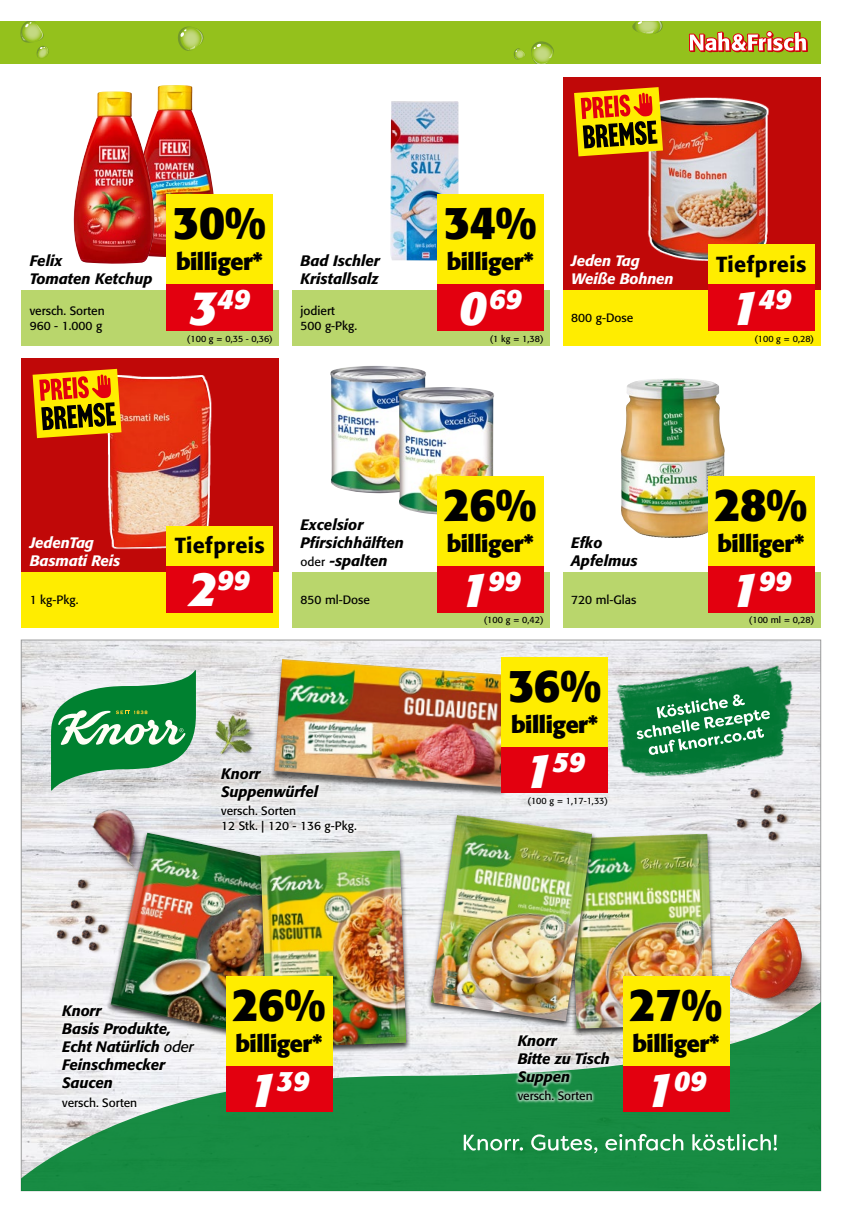
<style>
.page{position:relative;width:842px;height:1212px;background:#fff}
.page>*{position:absolute;margin:0;border:0;box-sizing:border-box;transform-origin:0 0}
.t1{font:700 45.75px "Formata";letter-spacing:-.02em;color:#000}
.t2{font:italic 700 28.05px "Formata";color:#fff}
.t3{font:700 23.25px "Formata";letter-spacing:-.02em;color:#000}
.t4{font:500 21.6px "Formata";letter-spacing:.02em;color:#000}
.t5{font:italic 500 15px/18px "Formata";letter-spacing:-.01em;color:#000}
.t6{font:italic 500 15px/18px "Formata";letter-spacing:-.01em;color:#fff}
.t7{font:12px/14.4px "Formata";color:#000}
.t8{font:9px "Formata";color:#000}
.s1{font-size:48px}
.s2{font-weight:400;font-style:normal;font-size:12px}
.s3{font-weight:400}
</style>
<div class="page">
<div style="left:0;top:21px;width:821px;height:43px;background:#94c11c"></div>
<svg style="left:20px;top:21px;width:29px;height:37px"></svg>
<svg style="left:632px;top:21px;width:31px;height:13px"></svg>
<svg style="left:531px;top:41px;width:23px;height:23px"></svg>
<svg style="left:514px;top:48px;width:11px;height:12px"></svg>
<svg style="left:178px;top:27px;width:26px;height:24px"></svg>
<svg style="left:689px;top:31px;width:119px;height:21px"></svg>
<img style="left:154px;top:85px;width:61px;height:172px">
<img style="left:23px;top:642px;width:796px;height:333px">
<svg style="left:21px;top:975px;width:800px;height:216px;fill:#188c43"></svg>
<img style="left:719px;top:859px;width:102px;height:211px">
<img style="left:798px;top:825px;width:9px;height:11px">
<img style="left:748px;top:825px;width:50px;height:29px">
<img style="left:767px;top:825px;width:24px;height:16px">
<img style="left:717px;top:825px;width:50px;height:16px">
<img style="left:186px;top:652px;width:100px;height:163px">
<img style="left:58px;top:861px;width:48px;height:36px">
<img style="left:101px;top:897px;width:5px;height:14px">
<img style="left:69px;top:952px;width:37px;height:12px">
<img style="left:101px;top:911px;width:5px;height:41px">
<img style="left:37px;top:911px;width:15px;height:41px">
<img style="left:52px;top:918px;width:50px;height:40px">
<img style="left:51px;top:882px;width:50px;height:40px">
<img style="left:65px;top:791px;width:118px;height:89px">
<img style="left:518px;top:639px;width:291px;height:186px">
<svg style="left:636px;top:694px;width:134px;height:61px"></svg>
<svg style="left:464px;top:1134px;width:313px;height:19px"></svg>
<svg style="left:51px;top:670px;width:145px;height:121px"></svg>
<div style="left:271px;top:661px;width:245px;height:135px;background:#000;opacity:.6"></div>
<img style="left:274px;top:659px;width:228px;height:128px">
<div style="left:566px;top:832px;width:153px;height:204px;background:#000;opacity:.75"></div>
<img style="left:596px;top:834px;width:118px;height:194px">
<div style="left:426px;top:813px;width:170px;height:216px;background:#000;opacity:.75"></div>
<img style="left:431px;top:815px;width:161px;height:206px">
<div style="left:106px;top:831px;width:186px;height:211px;background:#000;opacity:.75"></div>
<img style="left:111px;top:833px;width:176px;height:201px">
<div style="left:255px;top:848px;width:156px;height:207px;background:#000;opacity:.75"></div>
<img style="left:260px;top:850px;width:146px;height:197px">
<div style="left:514px;top:1031px;width:98px;height:72px;background:#fff;opacity:.55"></div>
<div style="left:59px;top:1002px;width:138px;height:108px;background:#fff;opacity:.55"></div>
<div style="left:218px;top:765px;width:141px;height:71px;background:#fff;opacity:.55"></div>
<img style="left:73px;top:91px;width:81px;height:173px">
<img style="left:330px;top:366px;width:96px;height:127px">
<img style="left:398px;top:387px;width:96px;height:127px">
<img style="left:390px;top:101px;width:68px;height:159px">
<img style="left:621px;top:378px;width:104px;height:160px">
<div style="left:21px;top:290px;width:258px;height:55px;background:#b9d66c"></div>
<div style="left:292px;top:572px;width:258px;height:55px;background:#b9d66c"></div>
<div style="left:292px;top:290px;width:258px;height:55px;background:#b9d66c"></div>
<div style="left:563px;top:572px;width:258px;height:55px;background:#b9d66c"></div>
<div style="left:167px;top:284px;width:106px;height:47px;background:#e3000f"></div>
<div style="left:167px;top:195px;width:106px;height:89px;background:#ffed00"></div>
<div style="left:437px;top:566px;width:107px;height:46px;background:#e3000f"></div>
<div style="left:437px;top:476px;width:107px;height:90px;background:#ffed00"></div>
<div style="left:437px;top:284px;width:107px;height:47px;background:#e3000f"></div>
<div style="left:437px;top:195px;width:107px;height:89px;background:#ffed00"></div>
<div style="left:708px;top:566px;width:106px;height:46px;background:#e3000f"></div>
<div style="left:708px;top:476px;width:106px;height:90px;background:#ffed00"></div>
<div style="left:623px;top:1065px;width:106px;height:47px;background:#e3000f"></div>
<div style="left:623px;top:976px;width:106px;height:89px;background:#ffed00"></div>
<div style="left:563px;top:77px;width:258px;height:268px;background:#c00808"></div>
<div style="left:563px;top:290px;width:258px;height:55px;background:#ffed00"></div>
<svg style="left:647px;top:98px;width:122px;height:163px"></svg>
<img style="left:649px;top:100px;width:118px;height:159px">
<div style="left:708px;top:284px;width:106px;height:47px;background:#e3000f"></div>
<div style="left:708px;top:244px;width:106px;height:40px;background:#ffed00"></div>
<svg style="left:574px;top:87px;width:89px;height:69px"></svg>
<div style="left:21px;top:358px;width:258px;height:269px;background:#c00808"></div>
<div style="left:21px;top:572px;width:258px;height:55px;background:#ffed00"></div>
<svg style="left:112px;top:375px;width:100px;height:174px"></svg>
<img style="left:108px;top:377px;width:102px;height:170px">
<div style="left:166px;top:566px;width:107px;height:46px;background:#e3000f"></div>
<div style="left:166px;top:526px;width:107px;height:40px;background:#ffed00"></div>
<svg style="left:33px;top:369px;width:88px;height:69px"></svg>
<div style="left:226px;top:1065px;width:106px;height:47px;background:#e3000f"></div>
<div style="left:226px;top:976px;width:106px;height:89px;background:#ffed00"></div>
<div style="left:502px;top:746px;width:106px;height:47px;background:#e3000f"></div>
<div style="left:502px;top:657px;width:106px;height:89px;background:#ffed00"></div>
<p class="t5" style="left:30px;top:251px;width:124px">Felix<br>Tomaten Ketchup</p>
<p class="t7" style="left:30px;top:304px;width:76px">versch. Sorten<br>960 - 1.000 g</p>
<h1 class="t1" style="left:173px;top:195px;width:95px">30%</h1>
<h3 class="t3" style="left:176px;top:248px;width:89px">billiger*</h3>
<h2 class="t2" style="left:189px;top:282px;width:62px"><span class="s1">3</span>49</h2>
<p class="t8" style="left:187px;top:333px;width:87px">(100 g = 0,35 - 0,36)</p>
<p class="t5" style="left:300px;top:251px;width:81px">Bad Ischler<br>Kristallsalz</p>
<p class="t7" style="left:300px;top:304px;width:58px">jodiert<br>500 g-Pkg.</p>
<h1 class="t1" style="left:444px;top:195px;width:95px">34%</h1>
<h3 class="t3" style="left:447px;top:248px;width:89px">billiger*</h3>
<p class="t6" style="left:571px;top:251px;width:104px">Jeden Tag<br>Weiße Bohnen</p>
<h3 class="t4" style="left:716px;top:251px;width:92px">Tiefpreis</h3>
<h2 class="t2" style="left:459px;top:282px;width:65px"><span class="s1">0</span>69</h2>
<p class="t7" style="left:571px;top:311px;width:63px">800 g-Dose</p>
<h2 class="t2" style="left:731px;top:281px;width:62px"><span class="s1">1</span>49</h2>
<p class="t8" style="left:490px;top:333px;width:55px">(1 kg = 1,38)</p>
<p class="t8" style="left:754px;top:333px;width:61px">(100 g = 0,28)</p>
<p class="t6" style="left:30px;top:533px;width:92px">JedenTag<br>Basmati Reis</p>
<p class="t7" style="left:30px;top:593px;width:50px">1 kg-Pkg.</p>
<h3 class="t4" style="left:175px;top:532px;width:92px">Tiefpreis</h3>
<h2 class="t2" style="left:189px;top:563px;width:62px"><span class="s1">2</span>99</h2>
<p class="t5" style="left:300px;top:515px;width:105px">Excelsior<br>Pfirsichhälften <span class="s2">oder</span> -spalten</p>
<p class="t7" style="left:300px;top:593px;width:71px">850 ml-Dose</p>
<p class="t5" style="left:221px;top:764px;width:98px">Knorr<br>Suppenwürfel</p>
<p class="t7" style="left:221px;top:803px;width:137px;line-height:15px">versch. Sorten<br>12 Stk. | 120 - 136 g-Pkg.</p>
<h1 class="t1" style="left:444px;top:476px;width:95px">26%</h1>
<h3 class="t3" style="left:447px;top:529px;width:89px">billiger*</h3>
<h2 class="t2" style="left:460px;top:564px;width:62px"><span class="s1">1</span>99</h2>
<p class="t8" style="left:484px;top:615px;width:61px">(100 g = 0,42)</p>
<p class="t5" style="left:571px;top:533px;width:68px">Efko<br>Apfelmus</p>
<p class="t7" style="left:571px;top:593px;width:66px">720 ml-Glas</p>
<h1 class="t1" style="left:508px;top:657px;width:95px">36%</h1>
<h3 class="t3" style="left:511px;top:710px;width:89px">billiger*</h3>
<h2 class="t2" style="left:525px;top:744px;width:62px"><span class="s1">1</span>59</h2>
<p class="t8" style="left:527px;top:795px;width:82px">(100 g = 1,17-1,33)</p>
<h1 class="t1" style="left:714px;top:476px;width:95px">28%</h1>
<h3 class="t3" style="left:717px;top:529px;width:89px">billiger*</h3>
<h2 class="t2" style="left:731px;top:564px;width:62px"><span class="s1">1</span>99</h2>
<p class="t8" style="left:749px;top:615px;width:67px">(100 ml = 0,28)</p>
<p class="t5" style="left:62px;top:1001px;width:133px">Knorr<br>Basis Produkte,<br>Echt Natürlich <span class="s3">oder<br></span>Feinschmecker<br>Saucen</p>
<p class="t7" style="left:62px;top:1095px;width:76px">versch. Sorten</p>
<h1 class="t1" style="left:232px;top:976px;width:95px">26%</h1>
<h3 class="t3" style="left:236px;top:1029px;width:89px">billiger*</h3>
<h2 class="t2" style="left:249px;top:1063px;width:62px"><span class="s1">1</span>39</h2>
<p class="t5" style="left:518px;top:1031px;width:94px">Knorr<br>Bitte zu Tisch<br>Suppen</p>
<p class="t7" style="left:518px;top:1088px;width:76px">versch. Sorten</p>
<h1 class="t1" style="left:629px;top:976px;width:95px">27%</h1>
<h3 class="t3" style="left:632px;top:1029px;width:89px">billiger*</h3>
<h2 class="t2" style="left:646px;top:1063px;width:62px"><span class="s1">1</span>09</h2>
</div>
